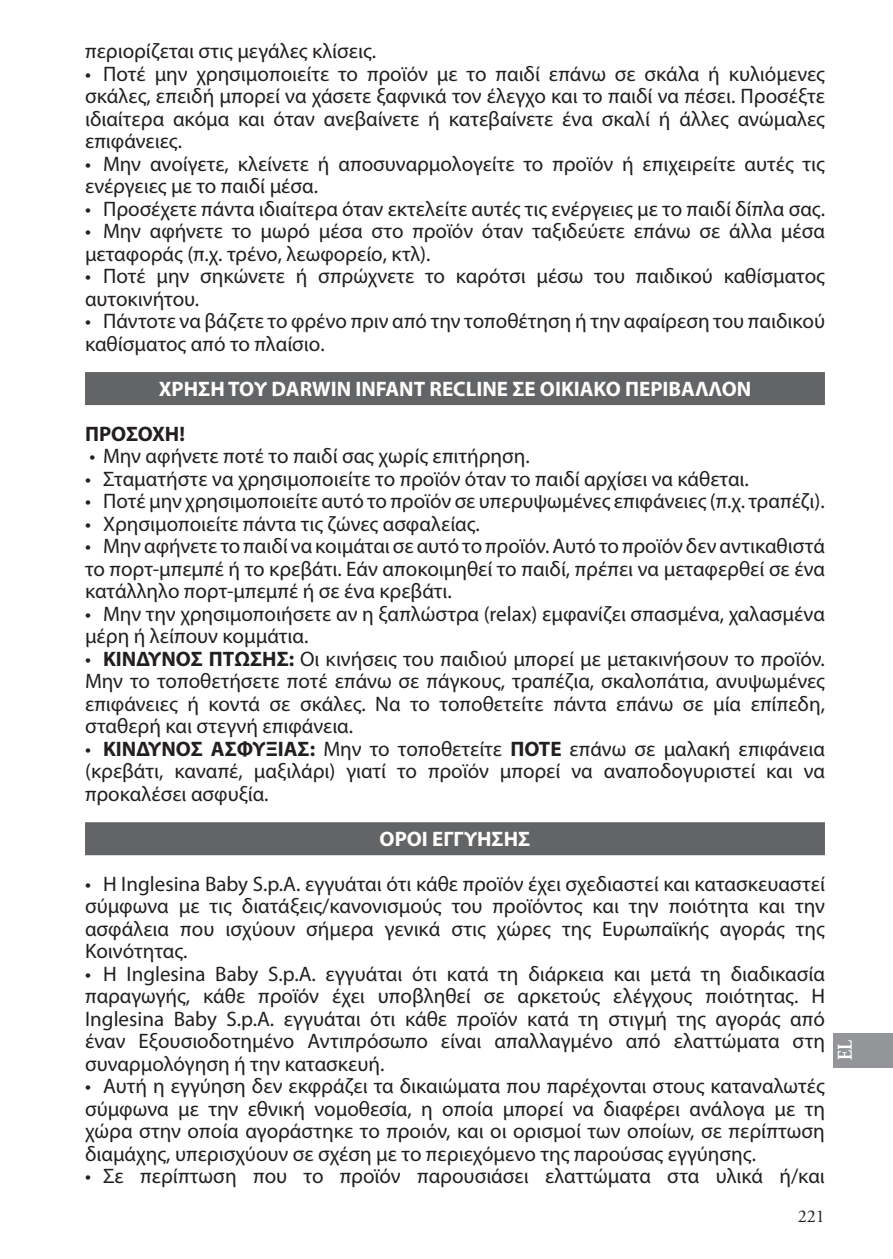
<style>
.page{position:relative;width:893px;height:1259px;background:#fff}
.page>*{position:absolute;margin:0;border:0;box-sizing:border-box;transform-origin:0 0}
.t1{font:21px/22.5px "Myriad Pro";color:#231f20;text-align:justify}
.t2{font:700 21px "Myriad Pro";color:#fff}
.t3{font:700 21px "Myriad Pro";color:#231f20}
.t4{font:700 21px "Adobe Garamond Pro";color:#fff;scale:.8 1}
.t5{font:18px "Adobe Garamond Pro";color:#231f20}
.s1{font-weight:700}
</style>
<div class="page">
<div style="left:833px;top:1033px;width:60px;height:34px;background:#939598"></div>
<div style="left:85px;top:372px;width:740px;height:33px;background:#636466"></div>
<div style="left:85px;top:822px;width:740px;height:33px;background:#636466"></div>
<p class="t1" style="left:85px;top:41px;width:293px">περιορίζεται στις μεγάλες κλίσεις.</p>
<p class="t1" style="left:85px;top:64px;width:741px">• Ποτέ μην χρησιμοποιείτε το προϊόν με το παιδί επάνω σε σκάλα ή κυλιόμενες σκάλες, επειδή μπορεί να χάσετε ξαφνικά τον έλεγχο και το παιδί να πέσει. Προσέξτε ιδιαίτερα ακόμα και όταν ανεβαίνετε ή κατεβαίνετε ένα σκαλί ή άλλες ανώμαλες επιφάνειες.</p>
<p class="t1" style="left:85px;top:154px;width:741px">• Μην ανοίγετε, κλείνετε ή αποσυναρμολογείτε το προϊόν ή επιχειρείτε αυτές τις ενέργειες με το παιδί μέσα.</p>
<p class="t1" style="left:85px;top:199px;width:741px">• Προσέχετε πάντα ιδιαίτερα όταν εκτελείτε αυτές τις ενέργειες με το παιδί δίπλα σας.</p>
<p class="t1" style="left:85px;top:221px;width:741px">• Μην αφήνετε το μωρό μέσα στο προϊόν όταν ταξιδεύετε επάνω σε άλλα μέσα μεταφοράς (π.χ. τρένο, λεωφορείο, κτλ).</p>
<p class="t1" style="left:85px;top:266px;width:741px">• Ποτέ μην σηκώνετε ή σπρώχνετε το καρότσι μέσω του παιδικού καθίσματος αυτοκινήτου.</p>
<p class="t1" style="left:85px;top:311px;width:741px">• Πάντοτε να βάζετε το φρένο πριν από την τοποθέτηση ή την αφαίρεση του παιδικού καθίσματος από το πλαίσιο.</p>
<p class="t2" style="left:159px;top:381px;width:594px">ΧΡΗΣΗ ΤΟΥ DARWIN INFANT RECLINE ΣΕ ΟΙΚΙΑΚΟ ΠΕΡΙΒΑΛΛΟΝ</p>
<p class="t3" style="left:85px;top:426px;width:102px">ΠΡΟΣΟΧΗ!</p>
<p class="t1" style="left:89px;top:446px;width:442px">• Μην αφήνετε ποτέ το παιδί σας χωρίς επιτήρηση.</p>
<p class="t1" style="left:85px;top:469px;width:665px">• Σταματήστε να χρησιμοποιείτε το προϊόν όταν το παιδί αρχίσει να κάθεται.</p>
<p class="t1" style="left:85px;top:491px;width:741px">• Ποτέ μην χρησιμοποιείτε αυτό το προϊόν σε υπερυψωμένες επιφάνειες (π.χ. τραπέζι).</p>
<p class="t1" style="left:85px;top:514px;width:396px">• Χρησιμοποιείτε πάντα τις ζώνες ασφαλείας.</p>
<p class="t1" style="left:85px;top:536px;width:742px">• Μην αφήνετε το παιδί να κοιμάται σε αυτό το προϊόν. Αυτό το προϊόν δεν αντικαθιστά το πορτ-μπεμπέ ή το κρεβάτι. Εάν αποκοιμηθεί το παιδί, πρέπει να μεταφερθεί σε ένα κατάλληλο πορτ-μπεμπέ ή σε ένα κρεβάτι.</p>
<p class="t1" style="left:85px;top:604px;width:741px">• Μην την χρησιμοποιήσετε αν η ξαπλώστρα (relax) εμφανίζει σπασμένα, χαλασμένα μέρη ή λείπουν κομμάτια.</p>
<p class="t1" style="left:85px;top:649px;width:741px">• <span class="s1">ΚΙΝΔΥΝΟΣ ΠΤΩΣΗΣ:</span> Οι κινήσεις του παιδιού μπορεί με μετακινήσουν το προϊόν.<br>Μην το τοποθετήσετε ποτέ επάνω σε πάγκους, τραπέζια, σκαλοπάτια, ανυψωμένες επιφάνειες ή κοντά σε σκάλες. Να το τοποθετείτε πάντα επάνω σε μία επίπεδη, σταθερή και στεγνή επιφάνεια.</p>
<p class="t1" style="left:85px;top:739px;width:742px">• <span class="s1">ΚΙΝΔΥΝΟΣ ΑΣΦΥΞΙΑΣ:</span> Μην το τοποθετείτε <span class="s1">ΠΟΤΕ</span> επάνω σε μαλακή επιφάνεια (κρεβάτι, καναπέ, μαξιλάρι) γιατί το προϊόν μπορεί να αναποδογυριστεί και να προκαλέσει ασφυξία.</p>
<p class="t2" style="left:380px;top:830px;width:152px">ΟΡΟΙ ΕΓΓΥΗΣΗΣ</p>
<p class="t1" style="left:85px;top:874px;width:741px">• Η Inglesina Baby S.p.A. εγγυάται ότι κάθε προϊόν έχει σχεδιαστεί και κατασκευαστεί σύμφωνα με τις διατάξεις/κανονισμούς του προϊόντος και την ποιότητα και την ασφάλεια που ισχύουν σήμερα γενικά στις χώρες της Ευρωπαϊκής αγοράς της Κοινότητας.</p>
<p class="t1" style="left:85px;top:964px;width:741px">• Η Inglesina Baby S.p.A. εγγυάται ότι κατά τη διάρκεια και μετά τη διαδικασία παραγωγής, κάθε προϊόν έχει υποβληθεί σε αρκετούς ελέγχους ποιότητας. Η Inglesina Baby S.p.A. εγγυάται ότι κάθε προϊόν κατά τη στιγμή της αγοράς από έναν Εξουσιοδοτημένο Αντιπρόσωπο είναι απαλλαγμένο από ελαττώματα στη συναρμολόγηση ή την κατασκευή.</p>
<p class="t1" style="left:85px;top:1076px;width:741px">• Αυτή η εγγύηση δεν εκφράζει τα δικαιώματα που παρέχονται στους καταναλωτές σύμφωνα με την εθνική νομοθεσία, η οποία μπορεί να διαφέρει ανάλογα με τη χώρα στην οποία αγοράστηκε το προιόν, και οι ορισμοί των οποίων, σε περίπτωση διαμάχης, υπερισχύουν σε σχέση με το περιεχόμενο της παρούσας εγγύησης.</p>
<p class="t1" style="left:85px;top:1166px;width:741px">• Σε περίπτωση που το προϊόν παρουσιάσει ελαττώματα στα υλικά ή/και</p>
<p class="t5" style="left:798px;top:1208px;width:28px">221</p>
<p class="t4" style="left:836px;top:1060px;width:26px;rotate:-90deg">EL</p>
</div>
